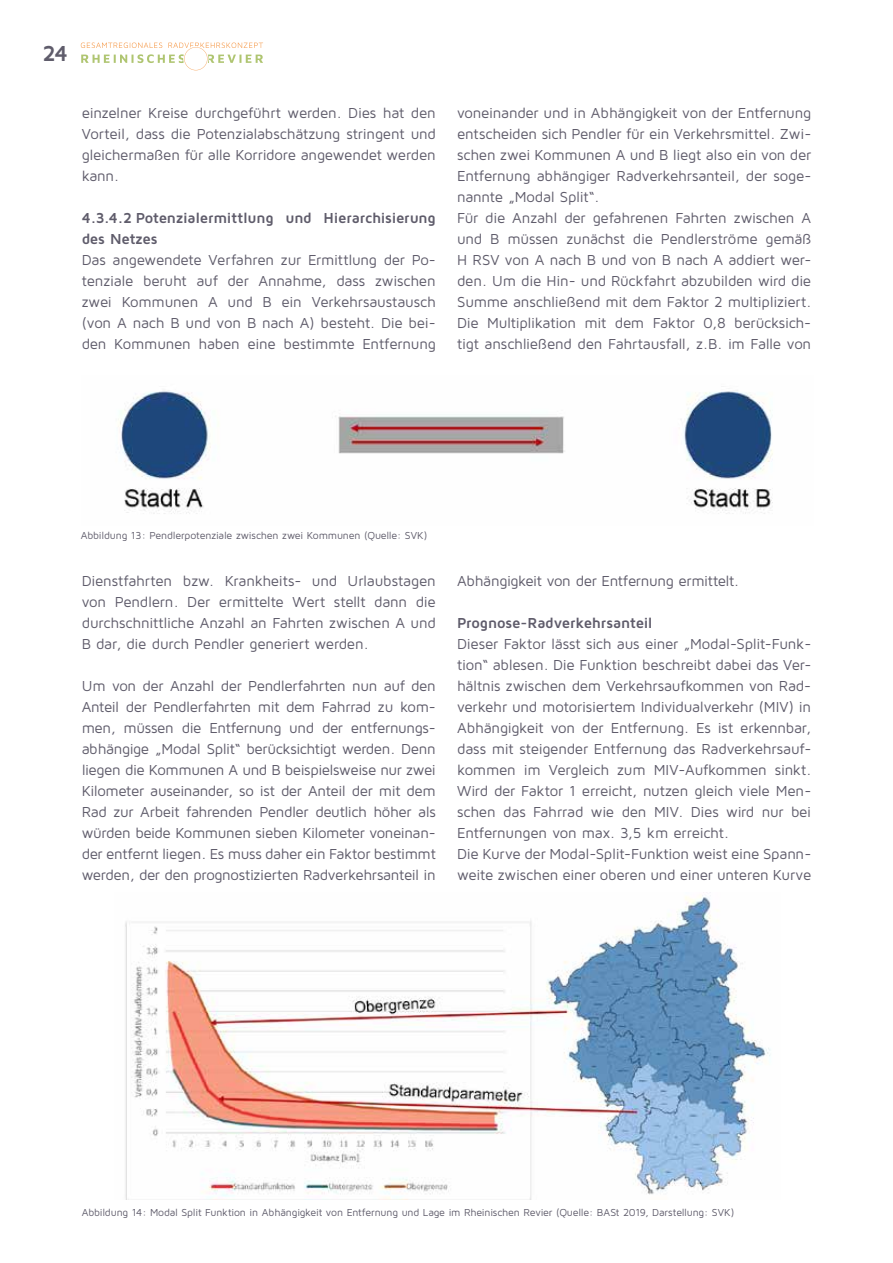
<style>
.page{position:relative;width:893px;height:1263px;background:#fff}
.page>*{position:absolute;margin:0;border:0;box-sizing:border-box;transform-origin:0 0}
.t1{font:700 22.5px "Maven Pro";color:#5f5c6b}
.t2{font:15px/21px "Maven Pro";letter-spacing:-.015em;color:#5f5c6b;text-align:justify}
.t3{font:700 15px/21px "Maven Pro";letter-spacing:-.015em;color:#5f5c6b}
.t4{font:10.5px "Maven Pro";letter-spacing:-.015em;color:#5f5c6b}
</style>
<div class="page">
<svg style="left:81px;top:43px;width:182px;height:27px"></svg>
<img style="left:118px;top:390px;width:655px;height:124px">
<img style="left:125px;top:892px;width:646px;height:307px">
<h1 class="t1" style="left:43px;top:39px;width:27px">24</h1>
<p class="t2" style="left:82px;top:102px;width:356px">einzelner Kreise durchgeführt werden. Dies hat den Vorteil, dass die Potenzialabschätzung stringent und gleichermaßen für alle Korridore angewendet werden kann.</p>
<p class="t3" style="left:82px;top:207px;width:356px">4.3.4.2 Potenzialermittlung und Hierarchisierung des Netzes</p>
<p class="t2" style="left:82px;top:249px;width:356px">Das angewendete Verfahren zur Ermittlung der Po&shy;tenziale beruht auf der Annahme, dass zwischen zwei Kommunen A und B ein Verkehrsaustausch (von A nach B und von B nach A) besteht. Die bei&shy;den Kommunen haben eine bestimmte Entfernung</p>
<p class="t2" style="left:457px;top:102px;width:356px;text-align:left">voneinander und in Abhängigkeit von der Entfernung entscheiden sich Pendler für ein Verkehrsmittel. Zwi&shy;schen zwei Kommunen A und B liegt also ein von der Entfernung abhängiger Radverkehrsanteil, der soge&shy;nannte „Modal Split“.<br>Für die Anzahl der gefahrenen Fahrten zwischen A und B müssen zunächst die Pendlerströme gemäß H RSV von A nach B und von B nach A addiert wer&shy;den. Um die Hin- und Rückfahrt abzubilden wird die Summe anschließend mit dem Faktor 2 multipliziert.<br>Die Multiplikation mit dem Faktor 0,8 berücksich&shy;tigt anschließend den Fahrtausfall, z.B. im Falle von</p>
<p class="t4" style="left:81px;top:528px;width:348px">Abbildung 13: Pendlerpotenziale zwischen zwei Kommunen (Quelle: SVK)</p>
<p class="t2" style="left:82px;top:570px;width:356px">Dienstfahrten bzw. Krankheits- und Urlaubstagen von Pendlern. Der ermittelte Wert stellt dann die durchschnittliche Anzahl an Fahrten zwischen A und B dar, die durch Pendler generiert werden.</p>
<p class="t2" style="left:82px;top:675px;width:356px">Um von der Anzahl der Pendlerfahrten nun auf den Anteil der Pendlerfahrten mit dem Fahrrad zu kom&shy;men, müssen die Entfernung und der entfernungs&shy;abhängige „Modal Split“ berücksichtigt werden. Denn liegen die Kommunen A und B beispielsweise nur zwei Kilometer auseinander, so ist der Anteil der mit dem Rad zur Arbeit fahrenden Pendler deutlich höher als würden beide Kommunen sieben Kilometer voneinan&shy;der entfernt liegen. Es muss daher ein Faktor bestimmt werden, der den prognostizierten Radverkehrsanteil in</p>
<p class="t2" style="left:457px;top:570px;width:283px">Abhängigkeit von der Entfernung ermittelt.</p>
<p class="t3" style="left:457px;top:612px;width:197px">Prognose-Radverkehrsanteil</p>
<p class="t2" style="left:457px;top:633px;width:356px;text-align:left">Dieser Faktor lässt sich aus einer „Modal-Split-Funk&shy;tion“ ablesen. Die Funktion beschreibt dabei das Ver&shy;hältnis zwischen dem Verkehrsaufkommen von Rad&shy;verkehr und motorisiertem Individualverkehr (MIV) in Abhängigkeit von der Entfernung. Es ist erkennbar, dass mit steigender Entfernung das Radverkehrsauf&shy;kommen im Vergleich zum MIV-Aufkommen sinkt.<br>Wird der Faktor 1 erreicht, nutzen gleich viele Men&shy;schen das Fahrrad wie den MIV. Dies wird nur bei Entfernungen von max. 3,5 km erreicht.<br>Die Kurve der Modal-Split-Funktion weist eine Spann&shy;weite zwischen einer oberen und einer unteren Kurve</p>
<p class="t4" style="left:82px;top:1206px;width:654px">Abbildung 14: Modal Split Funktion in Abhängigkeit von Entfernung und Lage im Rheinischen Revier (Quelle: BASt 2019, Darstellung: SVK)</p>
</div>
